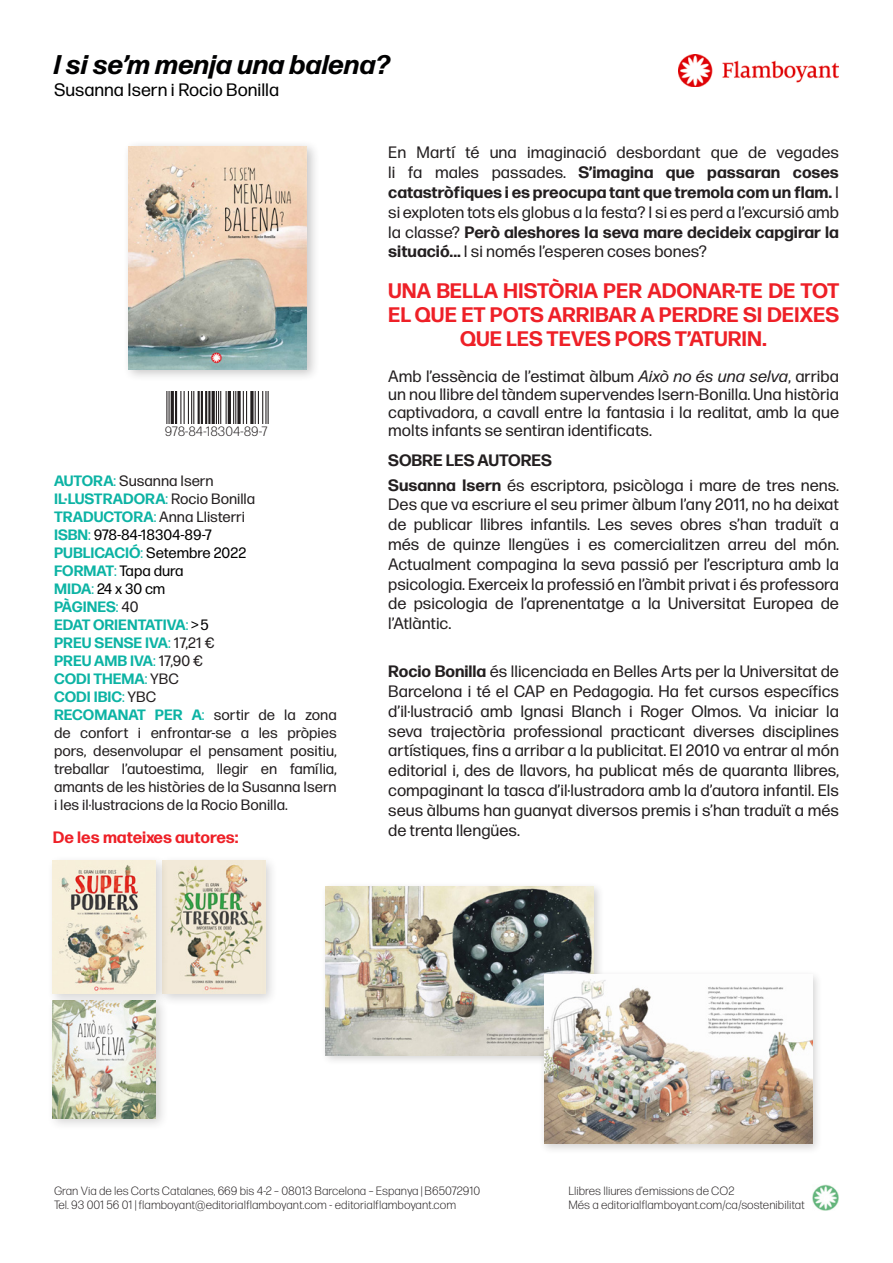
<style>
.page{position:relative;width:893px;height:1263px;background:#fff}
.page>*{position:absolute;margin:0;border:0;box-sizing:border-box;transform-origin:0 0}
.t1{font:italic 700 27px "Forma DJR Micro";color:#000001}
.t2{font:700 21px/24px "Forma DJR Micro";color:#ee2027;text-align:center}
.t3{font:18px "Forma DJR Micro";color:#000001}
.t4{font:16.5px/19.8px "Forma DJR Micro";color:#231f20;text-align:justify}
.t5{font:700 16.5px "Forma DJR Micro";color:#ee2027}
.t6{font:700 16.5px "Forma DJR Micro";color:#231f20}
.t7{font:15px/18px "Forma DJR Micro";color:#231f20;text-align:justify}
.t8{font:700 15px "Forma DJR Micro";color:#0cb3a4}
.t9{font:15px "Forma DJR Micro";color:#000001}
.t10{font:300 13.5px "Forma DJR Micro";color:#231f20}
.t11{font:12.15px "Helvetica";letter-spacing:.05em;color:#231f20}
.t12{font:300 12px "Forma DJR Micro";color:#231f20}
.s1{font-weight:700;color:#0cb3a4}
.s2{color:#0cb3a4}
.s3{font-weight:400}
.s4{font-weight:400;color:#231f20}
.s5{font-weight:400;color:#000001}
.s6{font-weight:700}
.s7{font-style:italic}
</style>
<div class="page">
<img style="left:678px;top:54px;width:161px;height:33px">
<hr style="left:166px;top:391px;width:1px;height:32px;background:#231f20">
<hr style="left:169px;top:391px;width:1px;height:32px;background:#231f20">
<hr style="left:171px;top:391px;width:3px;height:32px;background:#231f20">
<hr style="left:175px;top:391px;width:2px;height:32px;background:#231f20">
<hr style="left:180px;top:391px;width:1px;height:32px;background:#231f20">
<hr style="left:184px;top:391px;width:1px;height:32px;background:#231f20">
<hr style="left:188px;top:391px;width:1px;height:32px;background:#231f20">
<hr style="left:191px;top:391px;width:1px;height:32px;background:#231f20">
<hr style="left:193px;top:391px;width:1px;height:32px;background:#231f20">
<hr style="left:198px;top:391px;width:2px;height:32px;background:#231f20">
<hr style="left:201px;top:391px;width:2px;height:32px;background:#231f20">
<hr style="left:205px;top:391px;width:2px;height:32px;background:#231f20">
<hr style="left:208px;top:391px;width:2px;height:32px;background:#231f20">
<hr style="left:212px;top:391px;width:3px;height:32px;background:#231f20">
<hr style="left:216px;top:391px;width:1px;height:32px;background:#231f20">
<hr style="left:218px;top:391px;width:1px;height:32px;background:#231f20">
<hr style="left:220px;top:391px;width:1px;height:32px;background:#231f20">
<hr style="left:226px;top:391px;width:1px;height:32px;background:#231f20">
<hr style="left:228px;top:391px;width:3px;height:32px;background:#231f20">
<hr style="left:233px;top:391px;width:1px;height:32px;background:#231f20">
<hr style="left:235px;top:391px;width:1px;height:32px;background:#231f20">
<svg style="left:237px;top:391px;width:4px;height:32px"></svg>
<hr style="left:243px;top:391px;width:1px;height:32px;background:#231f20">
<hr style="left:246px;top:391px;width:1px;height:32px;background:#231f20">
<svg style="left:250px;top:391px;width:4px;height:32px"></svg>
<hr style="left:255px;top:391px;width:1px;height:32px;background:#231f20">
<hr style="left:258px;top:391px;width:1px;height:32px;background:#231f20">
<hr style="left:262px;top:391px;width:1px;height:32px;background:#231f20">
<hr style="left:265px;top:391px;width:1px;height:32px;background:#231f20">
<hr style="left:268px;top:391px;width:1px;height:32px;background:#231f20">
<div style="left:156px;top:854px;width:122px;height:152px;background:#231f20;opacity:.2"></div>
<img style="left:169px;top:860px;width:96px;height:133px">
<div style="left:47px;top:994px;width:122px;height:137px;background:#231f20;opacity:.2"></div>
<img style="left:53px;top:1006px;width:103px;height:112px">
<div style="left:47px;top:854px;width:122px;height:152px;background:#231f20;opacity:.2"></div>
<img style="left:53px;top:860px;width:103px;height:133px">
<div style="left:320px;top:881px;width:284px;height:185px;background:#231f20;opacity:.2"></div>
<img style="left:325px;top:886px;width:269px;height:169px">
<div style="left:539px;top:970px;width:284px;height:185px;background:#231f20;opacity:.2"></div>
<img style="left:544px;top:975px;width:268px;height:169px">
<img style="left:813px;top:1184px;width:26px;height:26px">
<div style="left:122px;top:140px;width:198px;height:243px;background:#231f20;opacity:.25"></div>
<img style="left:128px;top:146px;width:179px;height:223px">
<p class="t1" style="left:54px;top:47px;width:338px">I si se’m menja una balena?</p>
<p class="t3" style="left:54px;top:78px;width:227px">Susanna Isern i Rocio Bonilla</p>
<p class="t11" style="left:171px;top:420px;width:94px">788418 304897</p>
<p class="t10" style="left:165px;top:423px;width:104px">978-84-18304-89-7</p>
<p class="t7" style="left:54px;top:471px;width:161px"><span class="s1">AUTORA</span><span class="s2">:</span> Susanna Isern</p>
<p class="t8" style="left:54px;top:489px;width:203px">IL·LUSTRADORA<span class="s3">:</span> <span class="s4">Rocio Bonilla</span></p>
<p class="t7" style="left:54px;top:507px;width:193px"><span class="s1">TRADUCTORA</span><span class="s2">:</span> Anna Llisterri</p>
<p class="t9" style="left:54px;top:525px;width:159px"><span class="s1">ISBN</span><span class="s2">:</span> 978-84-18304-89-7</p>
<p class="t9" style="left:54px;top:543px;width:194px"><span class="s1">PUBLICACIÓ</span><span class="s2">:</span> Setembre 2022</p>
<p class="t9" style="left:54px;top:561px;width:131px"><span class="s1">FORMAT</span><span class="s2">:</span> Tapa dura</p>
<p class="t9" style="left:54px;top:579px;width:113px"><span class="s1">MIDA</span><span class="s2">:</span> 24 x 30 cm</p>
<p class="t8" style="left:54px;top:597px;width:86px">PÀGINES<span class="s3">:</span> <span class="s4">40</span></p>
<p class="t8" style="left:54px;top:615px;width:156px">EDAT ORIENTATIVA<span class="s3">:</span> <span class="s5">&gt; 5</span></p>
<p class="t8" style="left:54px;top:633px;width:162px">PREU SENSE IVA<span class="s3">:</span> <span class="s4">17,21 €</span></p>
<p class="t8" style="left:54px;top:651px;width:150px">PREU AMB IVA<span class="s3">:</span> <span class="s4">17,90 €</span></p>
<p class="t8" style="left:54px;top:669px;width:126px">CODI THEMA<span class="s3">:</span> <span class="s4">YBC</span></p>
<p class="t8" style="left:54px;top:687px;width:104px">CODI IBIC<span class="s3">:</span> <span class="s4">YBC</span></p>
<p class="t7" style="left:54px;top:705px;width:284px"><span class="s1">RECOMANAT PER A</span><span class="s2">:</span> sortir de la zona de confort i enfrontar-se a les pròpies pors, desenvolupar el pensament positiu, treballar l’autoestima, llegir en família, amants de les històries de la Susanna Isern i les il·lustracions de la Rocio Bonilla.</p>
<p class="t5" style="left:53px;top:826px;width:187px">De les mateixes autores:</p>
<p class="t4" style="left:388px;top:142px;width:452px">En Martí té una imaginació desbordant que de vegades li fa males passades. <span class="s6">S’imagina que passaran coses catastròfiques i es preocupa tant que tremola com un flam.</span> I si exploten tots els globus a la festa? I si es perd a l’excursió amb la classe? <span class="s6">Però aleshores la seva mare decideix capgirar la situació...</span> I si només l’esperen coses bones?</p>
<p class="t2" style="left:388px;top:278px;width:453px">UNA BELLA HISTÒRIA PER ADONAR-TE DE TOT<br>EL QUE ET POTS ARRIBAR A PERDRE SI DEIXES<br>QUE LES TEVES PORS T’ATURIN.</p>
<p class="t4" style="left:388px;top:366px;width:452px;line-height:18px">Amb l’essència de l’estimat àlbum <span class="s7">Això no és una selva</span>, arriba un nou llibre del tàndem supervendes Isern-Bonilla. Una història captivadora, a cavall entre la fantasia i la realitat, amb la que molts infants se sentiran identificats.</p>
<p class="t6" style="left:388px;top:450px;width:165px">SOBRE LES AUTORES</p>
<p class="t4" style="left:388px;top:474px;width:452px"><span class="s6">Susanna Isern</span> és escriptora, psicòloga i mare de tres nens.<br>Des que va escriure el seu primer àlbum l’any 2011, no ha deixat de publicar llibres infantils. Les seves obres s’han traduït a més de quinze llengües i es comercialitzen arreu del món.<br>Actualment compagina la seva passió per l’escriptura amb la psicologia. Exerceix la professió en l’àmbit privat i és professora de psicologia de l’aprenentatge a la Universitat Europea de l’Atlàntic.</p>
<p class="t4" style="left:388px;top:661px;width:452px"><span class="s6">Rocio Bonilla</span> és llicenciada en Belles Arts per la Universitat de Barcelona i té el CAP en Pedagogia. Ha fet cursos específics d’il·lustració amb Ignasi Blanch i Roger Olmos. Va iniciar la seva trajectòria professional practicant diverses disciplines artístiques, fins a arribar a la publicitat. El 2010 va entrar al món editorial i, des de llavors, ha publicat més de quaranta llibres, compaginant la tasca d’il·lustradora amb la d’autora infantil. Els seus àlbums han guanyat diversos premis i s’han traduït a més de trenta llengües.</p>
<p class="t12" style="left:54px;top:1183px;width:428px">Gran Via de les Corts Catalanes, 669 bis 4-2 – 08013 Barcelona – Espanya | B65072910</p>
<p class="t12" style="left:54px;top:1197px;width:404px">Tel. 93 001 56 01 | flamboyant@editorialflamboyant.com - editorialflamboyant.com</p>
<p class="t12" style="left:568px;top:1197px;width:238px">Més a editorialflamboyant.com/ca/sostenibilitat</p>
<p class="t12" style="left:568px;top:1183px;width:167px">Llibres lliures d’emissions de CO2</p>
</div>
